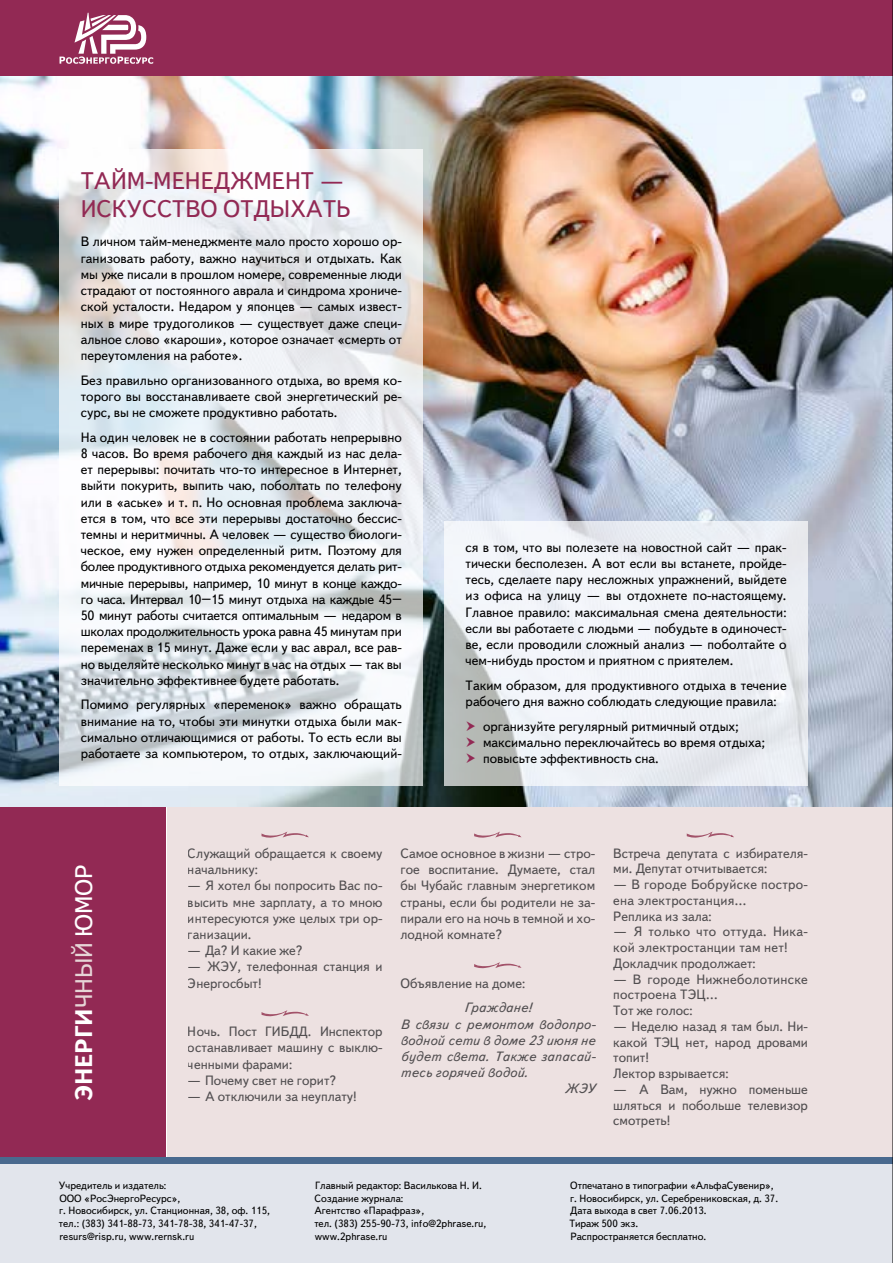
<style>
.page{position:relative;width:893px;height:1263px;background:#fff}
.page>*{position:absolute;margin:0;border:0;box-sizing:border-box;transform-origin:0 0}
.t1{font:24px "Text Book C";color:#922954}
.t2{font:700 24px "Text Book C";color:#fff}
.t3{font:13.5px/16.2px "Text Book C";color:#000;text-align:justify}
.t4{font:13.5px/16.2px "Text Book C";color:#58595b}
.t5{font:13.5px/15.8px "Text Book C";letter-spacing:.02em;color:#58595b}
.t6{font:italic 13.5px "Text Book C";letter-spacing:.01em;color:#58595b}
.t7{font:10.5px/12.6px "Text Book C";color:#000}
.s1{font-weight:400;color:#e6d4d6}
.s2{font-weight:400}
</style>
<div class="page">
<div style="left:0;top:806px;width:166px;height:353px;background:#922954"></div>
<div style="left:167px;top:806px;width:726px;height:352px;background:#ede1e1"></div>
<div style="left:0;top:0;width:893px;height:77px;background:#922954"></div>
<svg style="left:60px;top:13px;width:93px;height:51px"></svg>
<div style="left:0;top:1157px;width:893px;height:9px;background:#49698e"></div>
<img style="left:0;top:77px;width:892px;height:729px">
<svg style="left:60px;top:149px;width:363px;height:636px"></svg>
<svg style="left:444px;top:521px;width:364px;height:264px;fill:#eef1f7"></svg>
<div style="left:0;top:1164px;width:892px;height:99px;background:#e2e5ec"></div>
<svg style="left:261px;top:831px;width:48px;height:7px"></svg>
<svg style="left:474px;top:831px;width:48px;height:7px"></svg>
<svg style="left:687px;top:831px;width:47px;height:7px"></svg>
<svg style="left:261px;top:1010px;width:48px;height:7px"></svg>
<svg style="left:474px;top:962px;width:48px;height:7px"></svg>
<hr style="left:892px;top:0;width:1px;height:1263px;background:#000">
<svg style="left:467px;top:721px;width:8px;height:10px"></svg>
<svg style="left:467px;top:737px;width:8px;height:10px"></svg>
<svg style="left:467px;top:753px;width:8px;height:10px"></svg>
<h1 class="t1" style="left:81px;top:168px;width:61px">Тайм-м</h1>
<h1 class="t1" style="left:172px;top:168px;width:62px">ен еджм</h1>
<h1 class="t1" style="left:272px;top:168px;width:74px">ент —</h1>
<h1 class="t1" style="left:81px;top:196px;width:16px">искусств</h1>
<h1 class="t1" style="left:200px;top:196px;width:152px">о отдыхать</h1>
<p class="t3" style="left:81px;top:234px;width:323px">В личном тайм-менеджменте мало просто хорошо ор&shy;ганизовать работу, важно научиться и отдыхать. Как мы уже писали в прошлом номере, современные люди страдают от постоянного аврала и синдрома хрониче&shy;ской усталости. Недаром у японцев — самых извест&shy;ных в мире трудоголиков — существует даже специ&shy;альное слово «кароши», которое означает «смерть от переутомления на работе».</p>
<p class="t3" style="left:81px;top:372px;width:323px">Без правильно организованного отдыха, во время ко&shy;торого вы восстанавливаете свой энергетический ре&shy;сурс, вы не сможете продуктивно работать.</p>
<p class="t3" style="left:81px;top:429px;width:323px">На один человек не в состоянии работать непрерывно 8 часов. Во время рабочего дня каждый из нас дела&shy;ет перерывы: почитать что-то интересное в Интернет, выйти покурить, выпить чаю, поболтать по телефону или в «аське» и т. п. Но основная проблема заключа&shy;ется в том, что все эти перерывы достаточно бессис&shy;темны и неритмичны. А человек — существо биологи&shy;ческое, ему нужен определенный ритм. Поэтому для более продуктивного отдыха рекомендуется делать рит&shy;мичные перерывы, например, 10 минут в конце каждо&shy;го часа. Интервал 10–15 минут отдыха на каждые 45– 50 минут работы считается оптимальным — недаром в школах продолжительность урока равна 45 минутам при переменах в 15 минут. Даже если у вас аврал, все рав&shy;но выделяйте несколько минут в час на отдых — так вы значительно эффективнее будете работать.</p>
<p class="t3" style="left:81px;top:697px;width:323px">Помимо регулярных «переменок» важно обращать внимание на то, чтобы эти минутки отдыха были мак&shy;симально отличающимися от работы. То есть если вы работаете за компьютером, то отдых, заключающий-</p>
<p class="t3" style="left:466px;top:539px;width:323px">ся в том, что вы полезете на новостной сайт — прак&shy;тически бесполезен. А вот если вы встанете, пройде&shy;тесь, сделаете пару несложных упражнений, выйдете из офиса на улицу — вы отдохнете по-настоящему.<br>Главное правило: максимальная смена деятельности: если вы работаете с людьми — побудьте в одиночест&shy;ве, если проводили сложный анализ — поболтайте о чем-нибудь простом и приятном с приятелем.</p>
<p class="t3" style="left:466px;top:677px;width:323px">Таким образом, для продуктивного отдыха в течение рабочего дня важно соблюдать следующие правила:</p>
<p class="t3" style="left:483px;top:718px;width:284px;text-align:left">организуйте регулярный ритмичный отдых; максимально переключайтесь во время отдыха; повысьте эффективность сна.</p>
<h1 class="t2" style="left:70px;top:1101px;width:239px;rotate:-90deg">ЭНЕРГИ<span class="s1">ЧНЫЙ</span> <span class="s2">ЮМОР</span></h1>
<p class="t4" style="left:188px;top:845px;width:196px">Служащий обращается к своему начальнику:</p>
<p class="t4" style="left:188px;top:878px;width:196px;text-align:justify">— Я хотел бы попросить Вас по&shy;высить мне зарплату, а то мною интересуются уже целых три ор&shy;ганизации.</p>
<p class="t4" style="left:188px;top:943px;width:116px">— Да? И какие же?</p>
<p class="t4" style="left:188px;top:959px;width:196px">— ЖЭУ, телефонная станция и<br>Энергосбыт!</p>
<p class="t4" style="left:188px;top:1024px;width:196px;text-align:justify">Ночь. Пост ГИБДД. Инспектор останавливает машину с выклю&shy;ченными фарами:</p>
<p class="t4" style="left:188px;top:1072px;width:150px">— Почему свет не горит?</p>
<p class="t4" style="left:188px;top:1088px;width:171px">— А отключили за неуплату!</p>
<p class="t4" style="left:400px;top:845px;width:196px;text-align:justify">Самое основное в жизни — стро&shy;гое воспитание. Думаете, стал бы Чубайс главным энергетиком страны, если бы родители не за&shy;пирали его на ночь в темной и хо&shy;лодной комнате?</p>
<p class="t4" style="left:400px;top:975px;width:126px">Объявление на доме:</p>
<p class="t6" style="left:464px;top:1000px;width:69px">Граждане!</p>
<p class="t6" style="left:400px;top:1016px;width:197px">В связи с ремонтом водопро-</p>
<p class="t6" style="left:400px;top:1032px;width:196px">водной сети в доме 23 июня не</p>
<p class="t6" style="left:400px;top:1049px;width:197px">будет света. Также запасай-</p>
<p class="t6" style="left:400px;top:1065px;width:129px">тесь горячей водой.</p>
<p class="t6" style="left:565px;top:1081px;width:32px">ЖЭУ</p>
<p class="t4" style="left:613px;top:845px;width:196px;line-height:15.8px">Встреча депутата с избирателя&shy;ми. Депутат отчитывается:</p>
<p class="t5" style="left:613px;top:877px;width:196px">— В городе Бобруйске постро&shy;ена электростанция...<br>Реплика из зала:</p>
<p class="t5" style="left:613px;top:924px;width:196px">— Я только что оттуда. Ника&shy;кой электростанции там нет!<br>Докладчик продолжает:</p>
<p class="t5" style="left:613px;top:971px;width:196px">— В городе Нижнеболотинске построена ТЭЦ...<br>Тот же голос:</p>
<p class="t4" style="left:613px;top:1019px;width:196px;line-height:15.8px">— Неделю назад я там был. Ни&shy;какой ТЭЦ нет, народ дровами топит!<br>Лектор взрывается:</p>
<p class="t4" style="left:613px;top:1082px;width:196px;line-height:15.8px;text-align:justify">— А Вам, нужно поменьше шляться и побольше телевизор смотреть!</p>
<p class="t7" style="left:59px;top:1179px;width:109px">Учредитель и издатель:<br>ООО</p>
<p class="t7" style="left:59px;top:1192px;width:213px;text-indent:25px">«РосЭнергоРесурс»,<br>г. Новосибирск, ул. Станционная, 38, оф. 115, тел.: (383) 341-88-73, 341-78-38, 341-47-37, resurs@risp.ru, www.rernsk.ru</p>
<p class="t7" style="left:314px;top:1179px;width:173px">Главный редактор: Василькова Н. И.<br>Создание журнала:<br>Агентство «Парафраз»,<br>тел. (383) 255-90-73, info@2phrase.ru, www.2phrase.ru</p>
<p class="t7" style="left:569px;top:1179px;width:210px">Отпечатано в типографии «АльфаСувенир», г. Новосибирск, ул. Серебрениковская, д. 37.<br>Дата выхода в свет 7.06.2013.<br>Тираж 500 экз.<br>Распространяется бесплатно.</p>
</div>
